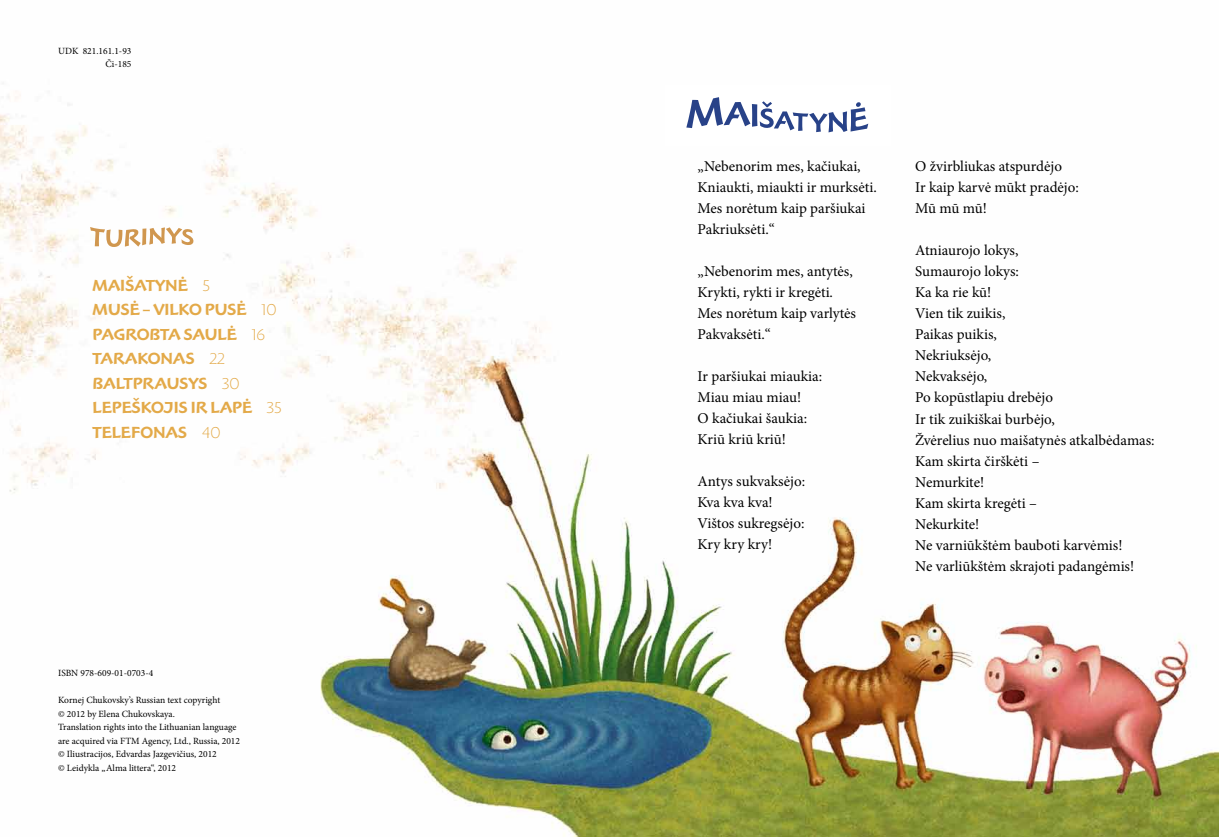
<style>
.page{position:relative;width:1219px;height:837px;background:#fff}
.page>*{position:absolute;margin:0;border:0;box-sizing:border-box;transform-origin:0 0}
.t1{font:15px/21px "Minion Pro";color:#000}
.t2{font:15px/24.4px "Hoffmann Bold LT";color:#e3a948}
.t3{font:15px "Hoffmann Light LT";color:#e3a948}
.t4{font:9.5px/13.5px "Minion Pro";color:#000;text-align:right}
.s1{font-family:"Hoffmann Light LT"}
</style>
<div class="page">
<img style="left:0;top:95px;width:1219px;height:741px">
<div style="left:665px;top:85px;width:225px;height:60px;background:#fff"></div>
<svg style="left:686px;top:97px;width:182px;height:35px"></svg>
<svg style="left:90px;top:227px;width:103px;height:20px"></svg>
<p class="t4" style="left:58px;top:45px;width:75px;line-height:13px">UDK 821.161.1-93<br>Či-185</p>
<p class="t2" style="left:93px;top:273px;width:27px">MAIŠATYNĖ</p>
<p class="t3" style="left:203px;top:277px;width:9px">5</p>
<p class="t2" style="left:93px;top:297px;width:190px">MUSĖ – VILKO PUSĖ <span class="s1">10<br></span>PAGROBTA SAULĖ <span class="s1">16<br></span>TARAKONAS <span class="s1">22<br></span>BALTPRAUSYS <span class="s1">30<br></span>LEPEŠKOJIS IR LAPĖ <span class="s1">35<br></span>TELEFONAS <span class="s1">40</span></p>
<p class="t4" style="left:58px;top:666px;width:97px">ISBN 978-609-01-0703-4</p>
<p class="t4" style="left:58px;top:693px;width:183px;text-align:left">Kornej Chukovsky’s Russian text copyright<br>© 2012 by Elena Chukovskaya.<br>Translation rights into the Lithuanian language are acquired via FTM Agency, Ltd., Russia, 2012 © Iliustracijos, Edvardas Jazgevičius, 2012<br>© Leidykla „Alma littera“, 2012</p>
<p class="t1" style="left:698px;top:156px;width:181px">„Nebenorim mes, kačiukai,<br>Kniaukti, miaukti ir murksėti.<br>Mes norėtum kaip paršiukai<br>Pakriuksėti.“</p>
<p class="t1" style="left:698px;top:261px;width:160px">„Nebenorim mes, antytės,<br>Krykti, rykti ir kregėti.<br>Mes norėtum kaip varlytės<br>Pakvaksėti.“</p>
<p class="t1" style="left:698px;top:366px;width:126px">Ir paršiukai miaukia:<br>Miau miau miau!<br>O kačiukai šaukia:<br>Kriū kriū kriū!</p>
<p class="t1" style="left:698px;top:471px;width:109px">Antys sukvaksėjo:<br>Kva kva kva!<br>Vištos sukregsėjo:<br>Kry kry kry!</p>
<p class="t1" style="left:915px;top:156px;width:165px">O žvirbliukas atspurdėjo<br>Ir kaip karvė mūkt pradėjo:<br>Mū mū mū!</p>
<p class="t1" style="left:915px;top:240px;width:241px">Atniaurojo lokys,<br>Sumaurojo lokys:<br>Ka ka rie kū!<br>Vien tik zuikis,<br>Paikas puikis,<br>Nekriuksėjo,<br>Nekvaksėjo,<br>Po kopūstlapiu drebėjo<br>Ir tik zuikiškai burbėjo,<br>Žvėrelius nuo maišatynės atkalbėdamas:<br>Kam skirta čirškėti –<br>Nemurkite!<br>Kam skirta kregėti –<br>Nekurkite!<br>Ne varniūkštėm bauboti karvėmis!<br>Ne varliūkštėm skrajoti padangėmis!</p>
</div>
